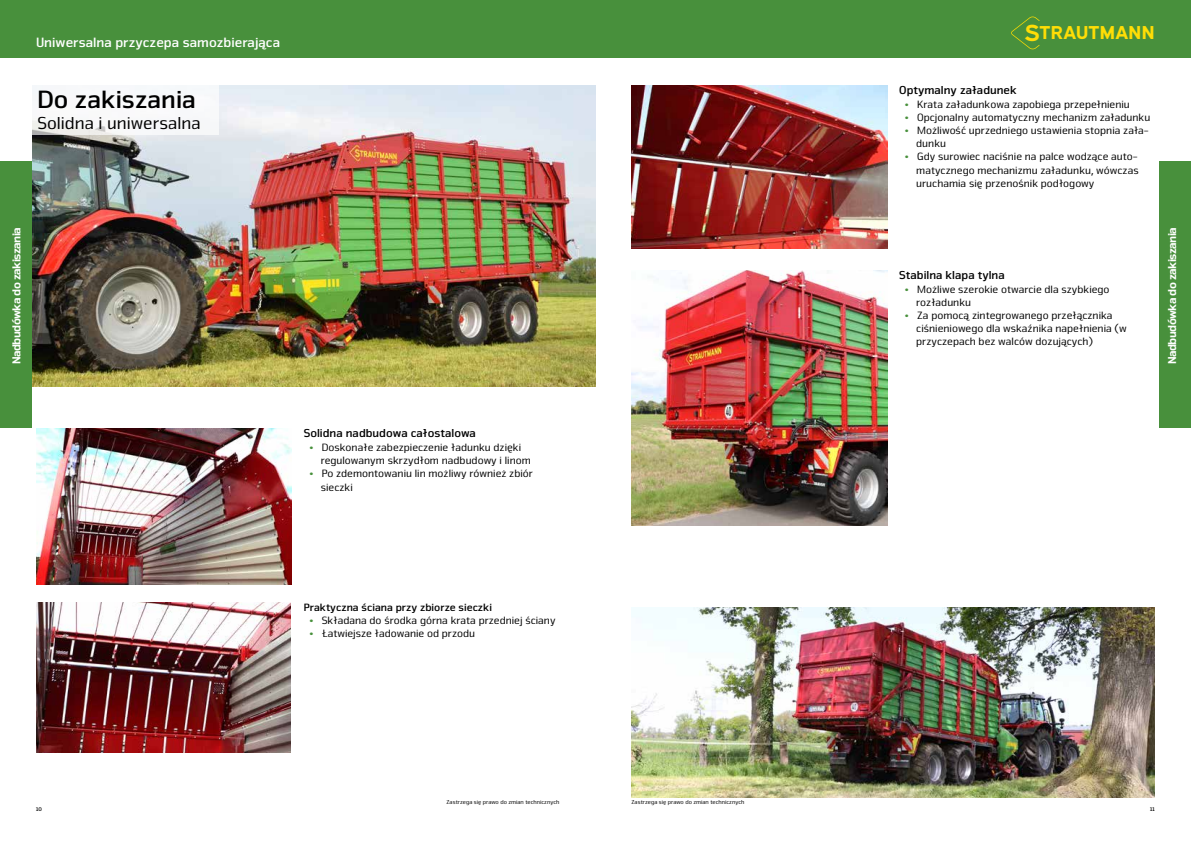
<style>
.page{position:relative;width:1191px;height:842px;background:#fff}
.page>*{position:absolute;margin:0;border:0;box-sizing:border-box;transform-origin:0 0}
.t1{font:700 26px "Nuri Pro";color:#000}
.t2{font:700 18.7px "Expressway Rg";color:#ffdd06}
.t3{font:18px "Nuri Pro";color:#000}
.t4{font:700 14px "Nuri Pro";color:#fff}
.t5{font:700 12px "Nuri Pro";color:#000}
.t6{font:900 12px "Nuri Pro";letter-spacing:-.05em;color:#fff}
.t7{font:11px/13.2px "Nuri Pro";color:#000}
.t8{font:700 11px "Nuri Pro";color:#000}
.t9{font:6px "Nuri Pro";color:#000}
.t10{font:700 6px "Nuri Pro";color:#000}
.s1{font-weight:700;color:#48903c}
.s2{font-size:23.4px}
</style>
<div class="page">
<div style="left:0;top:0;width:1191px;height:57px;background:#48903c"></div>
<svg style="left:1011px;top:16px;width:28px;height:33px"></svg>
<img style="left:33px;top:85px;width:562px;height:302px">
<img style="left:36px;top:428px;width:256px;height:157px">
<img style="left:36px;top:602px;width:255px;height:150px">
<div style="left:0;top:85px;width:218px;height:49px;background:#f8f9fa"></div>
<div style="left:1159px;top:162px;width:32px;height:266px;background:#48903c"></div>
<img style="left:631px;top:85px;width:256px;height:164px">
<div style="left:0;top:162px;width:31px;height:266px;background:#48903c"></div>
<img style="left:631px;top:608px;width:524px;height:190px">
<img style="left:631px;top:270px;width:256px;height:255px">
<p class="t4" style="left:36px;top:34px;width:246px">Uniwersalna przyczepa samozbierająca</p>
<h1 class="t1" style="left:37px;top:84px;width:160px">Do zakiszania</h1>
<h3 class="t3" style="left:37px;top:113px;width:165px">Solidna i uniwersalna</h3>
<p class="t6" style="left:9px;top:364px;width:139px;rotate:-90deg">Nadbudówka do zakiszania</p>
<p class="t5" style="left:304px;top:426px;width:174px">Solidna nadbudowa całostalowa</p>
<p class="t7" style="left:321px;top:441px;width:212px;text-indent:-11px"><span class="s1">•</span> Doskonałe zabezpieczenie ładunku dzięki regulowanym skrzydłom nadbudowy i linom</p>
<p class="t7" style="left:321px;top:466px;width:214px;line-height:14.4px;text-indent:-11px"><span class="s1">•</span> Po zdemontowaniu lin możliwy również zbiór sieczki</p>
<p class="t8" style="left:304px;top:601px;width:190px">Praktyczna ściana przy zbiorze sieczki</p>
<p class="t7" style="left:309px;top:614px;width:248px"><span class="s1">•</span> Składana do środka górna krata przedniej ściany</p>
<p class="t7" style="left:309px;top:627px;width:167px"><span class="s1">•</span> Łatwiejsze ładowanie od przodu</p>
<h2 class="t2" style="left:1024px;top:18px;width:132px"><span class="s2">S</span>TRAUTMANN</h2>
<p class="t5" style="left:899px;top:83px;width:119px">Optymalny załadunek</p>
<p class="t7" style="left:905px;top:98px;width:226px"><span class="s1">•</span> Krata załadunkowa zapobiega przepełnieniu</p>
<p class="t7" style="left:905px;top:111px;width:247px"><span class="s1">•</span> Opcjonalny automatyczny mechanizm załadunku</p>
<p class="t7" style="left:916px;top:124px;width:234px;text-indent:-11px"><span class="s1">•</span> Możliwość uprzedniego ustawienia stopnia zała&shy;dunku</p>
<p class="t7" style="left:916px;top:150px;width:224px;text-align:justify;text-indent:-11px"><span class="s1">•</span> Gdy surowiec naciśnie na palce wodzące auto&shy;matycznego mechanizmu załadunku, wówczas uruchamia się przenośnik podłogowy</p>
<p class="t5" style="left:899px;top:268px;width:107px">Stabilna klapa tylna</p>
<p class="t7" style="left:916px;top:282px;width:195px;text-indent:-11px"><span class="s1">•</span> Możliwe szerokie otwarcie dla szybkiego rozładunku</p>
<p class="t7" style="left:916px;top:309px;width:212px;text-indent:-11px"><span class="s1">•</span> Za pomocą zintegrowanego przełącznika ciśnieniowego dla wskaźnika napełnienia (w przyczepach bez walców dozujących)</p>
<p class="t6" style="left:1165px;top:364px;width:139px;rotate:-90deg">Nadbudówka do zakiszania</p>
<p class="t9" style="left:446px;top:799px;width:114px">Zastrzega się prawo do zmian technicznych</p>
<p class="t9" style="left:631px;top:799px;width:114px">Zastrzega się prawo do zmian technicznych</p>
<p class="t10" style="left:36px;top:805px;width:7px">10</p>
<p class="t10" style="left:1150px;top:805px;width:6px">11</p>
</div>
